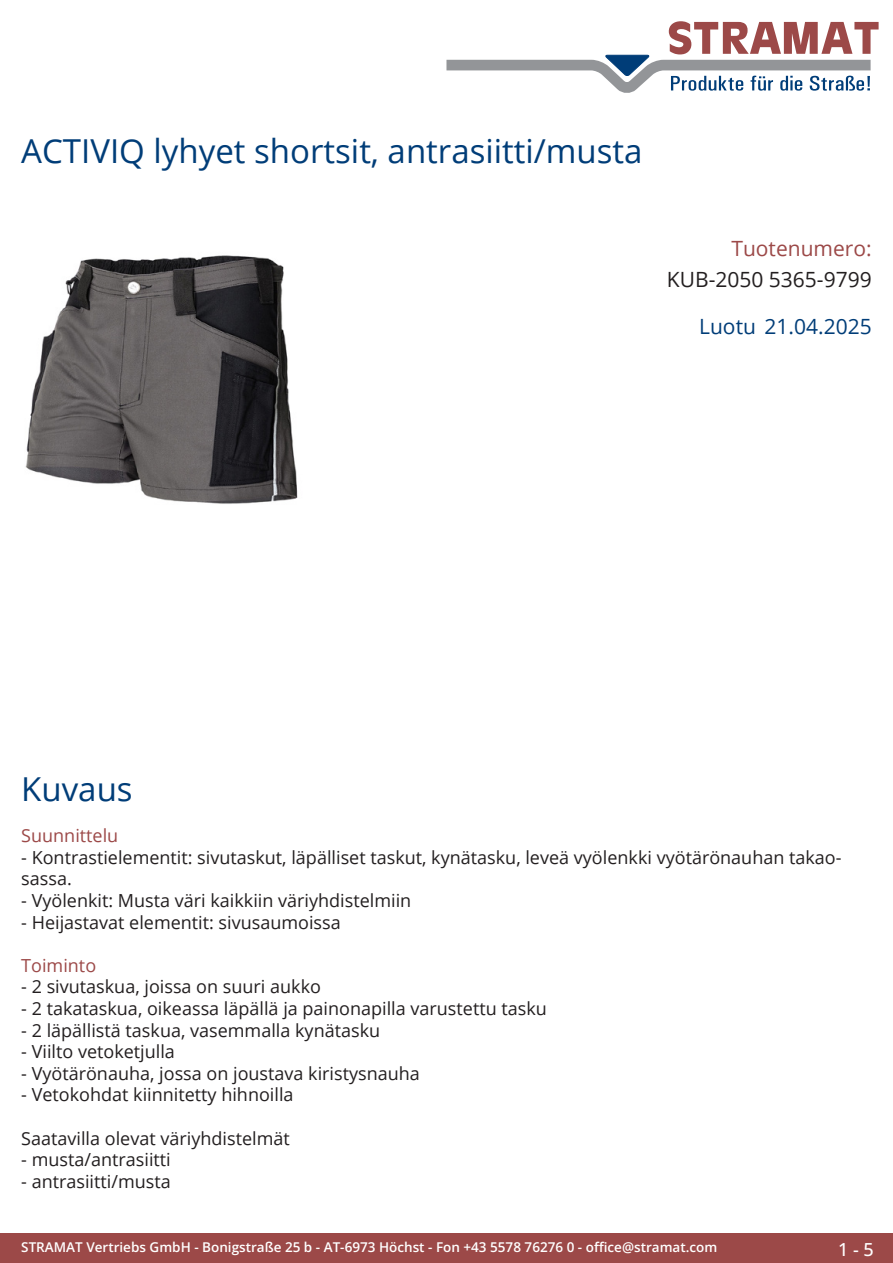
<style>
.page{position:relative;width:893px;height:1263px;background:#fff}
.page>*{position:absolute;margin:0;border:0;box-sizing:border-box;transform-origin:0 0}
.Produkttitel{font:33px "Open Sans";color:#003d78}
.TechDaten_Inhalt{font:21px "Open Sans";color:#231f20}
.Erstellungsdatum{font:21px "Open Sans";color:#003d78}
.TechDaten_Überschrif{font:21px "Open Sans";color:#9c4948}
.Beschreibung_Text{font:18px/21.6px "Open Sans";color:#231f20}
.Beschreibung_Text-2{font:18px "Open Sans";color:#9c4948}
.t1{font:500 18px "Open Sans";color:#fff}
.t2{font:600 13.5px "Open Sans";color:#fff}
</style>
<div class="page">
<div style="left:0;top:1233px;width:893px;height:30px;background:#9c4948"></div>
<svg style="left:446px;top:21px;width:433px;height:72px"></svg>
<img style="left:25px;top:255px;width:273px;height:249px">
<p class="Produkttitel" style="left:21px;top:128px;width:623px">ACTIVIQ lyhyet shortsit, antrasiitti/musta</p>
<p class="TechDaten_Überschrif" style="left:731px;top:234px;width:142px">Tuotenumero:</p>
<p class="TechDaten_Inhalt" style="left:667px;top:265px;width:206px">KUB-2050 5365-9799</p>
<p class="Erstellungsdatum" style="left:699px;top:312px;width:174px">Luotu 21.04.2025</p>
<p class="Produkttitel" style="left:21px;top:766px;width:113px">Kuvaus</p>
<p class="Beschreibung_Text-2" style="left:21px;top:823px;width:99px">Suunnittelu</p>
<p class="Beschreibung_Text" style="left:21px;top:846px;width:820px">- Kontrastielementit: sivutaskut, läpälliset taskut, kynätasku, leveä vyölenkki vyötärönauhan takao&shy;sassa.</p>
<p class="Beschreibung_Text" style="left:21px;top:889px;width:392px">- Vyölenkit: Musta väri kaikkiin väriyhdistelmiin</p>
<p class="Beschreibung_Text" style="left:21px;top:911px;width:321px">- Heijastavat elementit: sivusaumoissa</p>
<p class="Beschreibung_Text-2" style="left:21px;top:953px;width:76px">Toiminto</p>
<p class="Beschreibung_Text" style="left:21px;top:975px;width:301px">- 2 sivutaskua, joissa on suuri aukko</p>
<p class="Beschreibung_Text" style="left:21px;top:997px;width:527px">- 2 takataskua, oikeassa läpällä ja painonapilla varustettu tasku</p>
<p class="Beschreibung_Text" style="left:21px;top:1019px;width:360px">- 2 läpällistä taskua, vasemmalla kynätasku</p>
<p class="Beschreibung_Text" style="left:21px;top:1040px;width:155px">- Viilto vetoketjulla</p>
<p class="Beschreibung_Text" style="left:21px;top:1062px;width:400px">- Vyötärönauha, jossa on joustava kiristysnauha</p>
<p class="Beschreibung_Text" style="left:21px;top:1083px;width:274px">- Vetokohdat kiinnitetty hihnoilla</p>
<p class="Beschreibung_Text" style="left:21px;top:1127px;width:270px">Saatavilla olevat väriyhdistelmät</p>
<p class="Beschreibung_Text" style="left:21px;top:1148px;width:151px">- musta/antrasiitti</p>
<p class="Beschreibung_Text" style="left:21px;top:1170px;width:151px">- antrasiitti/musta</p>
<p class="t2" style="left:21px;top:1238px;width:698px">STRAMAT Vertriebs GmbH - Bonigstraße 25 b - AT-6973 Höchst - Fon +43 5578 76276 0 - office@stramat.com</p>
<p class="t1" style="left:838px;top:1237px;width:37px">1 - 5</p>
</div>
